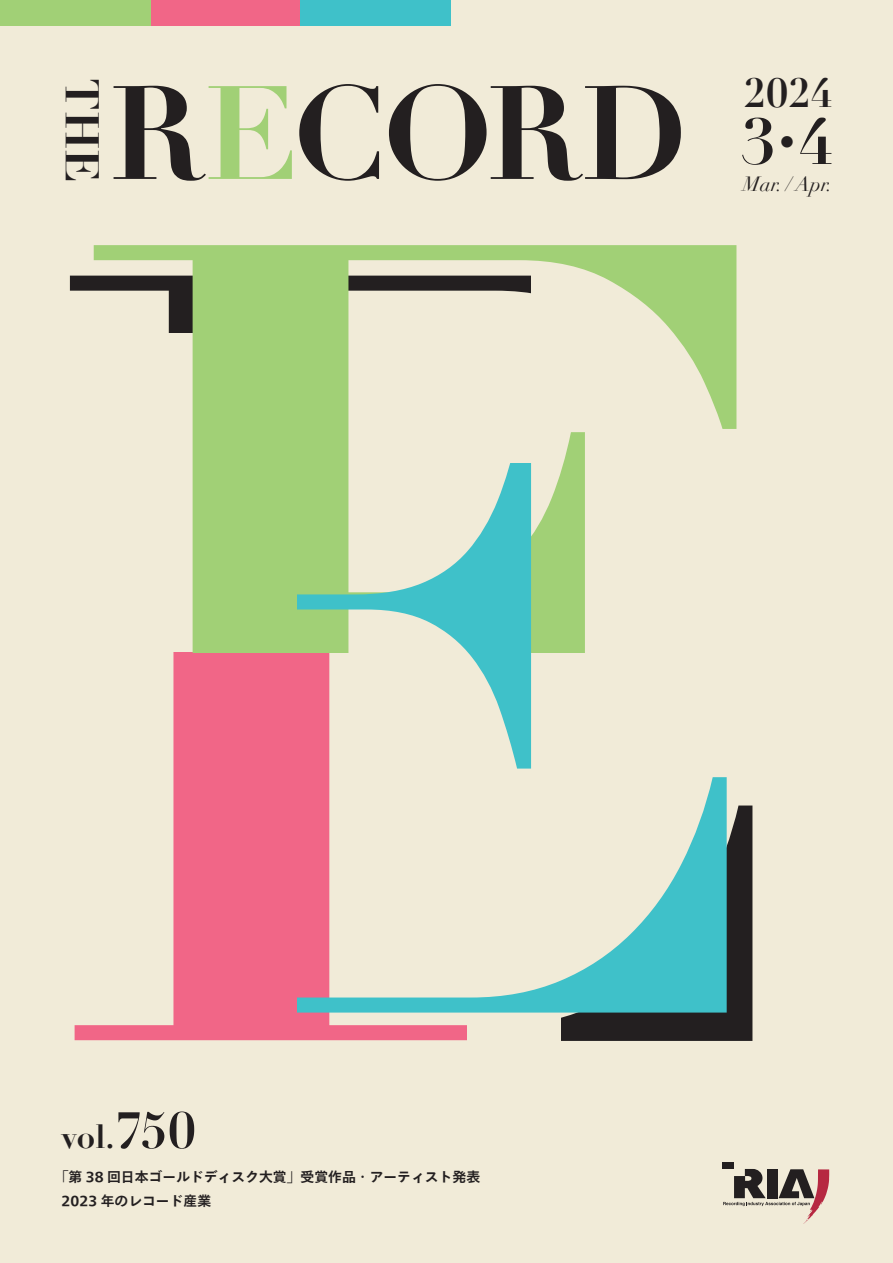
<style>
.page{position:relative;width:893px;height:1263px;background:#f1ebd8}
.page>*{position:absolute;margin:0;border:0;box-sizing:border-box;transform-origin:0 0}
.t1{font:700 130.35px "Didot";letter-spacing:-.025em;color:#231f20}
.t2{font:700 63.75px "Didot";color:#231f20}
.t3{font:700 46.05px "Didot";color:#231f20}
.t4{font:700 39.9px "Didot";color:#231f20}
.t5{font:700 33px "Didot";color:#231f20}
.t6{font:italic 20.25px "Didot";letter-spacing:-.005em;color:#231f20}
.t7{font:700 13.8px/24.2px "Tazugane Gothic Std N";color:#231f20}
.s1{color:#a1d076}
.s2{font-size:50.25px}
</style>
<div class="page">
<div style="left:723px;top:1162px;width:11px;height:6px;background:#231f20"></div>
<svg style="left:723px;top:1169px;width:106px;height:55px"></svg>
<svg style="left:70px;top:276px;width:24px;height:15px"></svg>
<div style="left:562px;top:805px;width:190px;height:236px;background:#231f20"></div>
<svg style="left:75px;top:653px;width:391px;height:387px;fill:#f16687"></svg>
<svg style="left:94px;top:245px;width:643px;height:408px"></svg>
<svg style="left:298px;top:463px;width:429px;height:549px"></svg>
<div style="left:150px;top:0;width:150px;height:26px;background:#f16687"></div>
<div style="left:300px;top:0;width:151px;height:26px;background:#3fc1c9"></div>
<div style="left:0;top:0;width:150px;height:26px;background:#a1d076"></div>
<h3 class="t3" style="left:111px;top:78px;width:106px;rotate:90deg">THE</h3>
<h1 class="t1" style="left:109px;top:51px;width:580px">R<span class="s1">E</span>CORD</h1>
<h3 class="t4" style="left:744px;top:67px;width:90px">2024</h3>
<h2 class="t2" style="left:741px;top:101px;width:94px">3<sup>•</sup>4</h2>
<h3 class="t6" style="left:743px;top:172px;width:91px">Mar. / Apr.</h3>
<h3 class="t5" style="left:62px;top:1116px;width:136px">vol.<span class="s2">750</span></h3>
<p class="t7" style="left:62px;top:1166px;width:420px;text-indent:-7px">「第 38 回日本ゴールドディスク大賞」受賞作品・アーティスト発表<br>2023 年のレコード産業</p>
</div>
